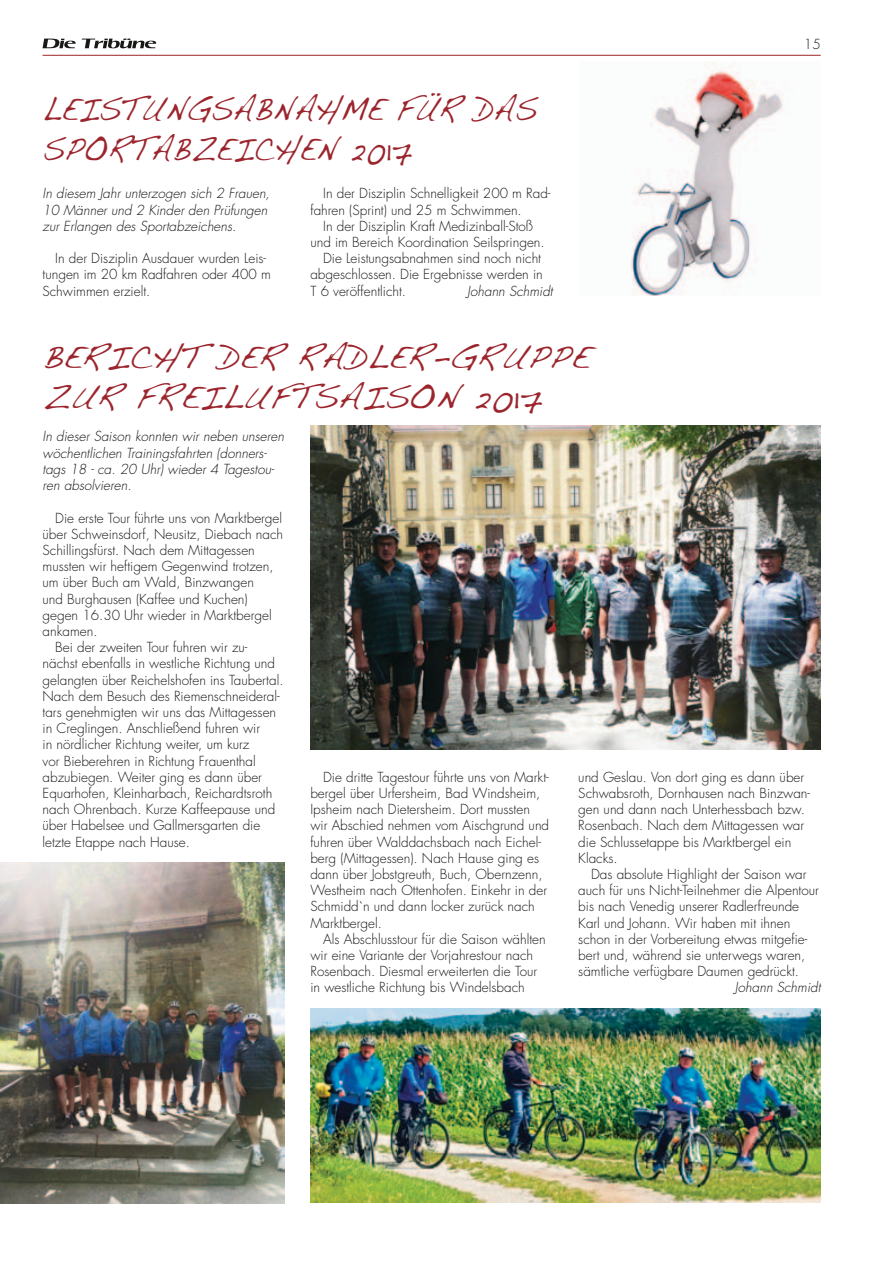
<style>
.page{position:relative;width:893px;height:1263px;background:#fff}
.page>*{position:absolute;margin:0;border:0;box-sizing:border-box;transform-origin:0 0}
.t1{font:33px/39.6px "Handwriting Dakota";color:#9c252d}
.t2{font:33px/39.6px "Handwriting Dakota";color:#9c252d;scale:.9 1}
.t3{font:300 13.5px/16.2px "Futura";color:#181817}
.t4{font:italic 300 13.5px/16.2px "Futura";color:#181817}
</style>
<div class="page">
<svg style="left:43px;top:39px;width:113px;height:9px"></svg>
<hr style="left:43px;top:55px;width:778px;height:1px;background:#9c252d">
<img style="left:310px;top:425px;width:511px;height:324px">
<img style="left:631px;top:61px;width:153px;height:235px">
<img style="left:0;top:863px;width:285px;height:341px">
<img style="left:310px;top:1008px;width:511px;height:195px">
<h1 class="t2" style="left:43px;top:89px;width:550px">LEISTUNGSABNAHME FÜR D AS<br>SPORTABZEICHEN 2017</h1>
<p class="t4" style="left:43px;top:186px;width:229px">In diesem Jahr unterzogen sich 2 Frauen,<br>10 Männer und 2 Kinder den Prüfungen zur Erlangen des Sportabzeichens.</p>
<p class="t3" style="left:43px;top:250px;width:230px;text-indent:13px">In der Disziplin Ausdauer wurden Leis&shy;tungen im 20 km Radfahren oder 400 m<br>Schwimmen erzielt.</p>
<p class="t3" style="left:310px;top:186px;width:242px;text-indent:13px">In der Disziplin Schnelligkeit 200 m Rad&shy;fahren (Sprint) und 25 m Schwimmen.</p>
<p class="t3" style="left:323px;top:218px;width:211px">In der Disziplin Kraft Medizinball-Stoß</p>
<p class="t3" style="left:310px;top:234px;width:236px">und im Bereich Koordination Seilspringen.</p>
<p class="t3" style="left:323px;top:250px;width:219px">Die Leistungsabnahmen sind noch nicht</p>
<p class="t3" style="left:310px;top:267px;width:234px">abgeschlossen. Die Ergebnisse werden in</p>
<p class="t3" style="left:310px;top:283px;width:97px">T 6 veröffentlicht.</p>
<p class="t4" style="left:467px;top:283px;width:87px">Johann Schmidt</p>
<p class="t3" style="left:804px;top:36px;width:18px">15</p>
<h1 class="t1" style="left:43px;top:337px;width:509px">BERICHT DER RADLER-GRUPPE<br>ZUR FREIL UFTSAISON 2017</h1>
<p class="t4" style="left:43px;top:429px;width:243px">In dieser Saison konnten wir neben unseren wöchentlichen Trainingsfahrten (donners&shy;tags 18 - ca. 20 Uhr) wieder 4 Tagestou&shy;ren absolvieren.</p>
<p class="t3" style="left:55px;top:510px;width:228px">Die erste Tour führte uns von Marktbergel</p>
<p class="t3" style="left:43px;top:526px;width:242px">über Schweinsdorf, Neusitz, Diebach nach</p>
<p class="t3" style="left:43px;top:542px;width:214px">Schillingsfürst. Nach dem Mittagessen</p>
<p class="t3" style="left:43px;top:558px;width:233px">mussten wir heftigem Gegenwind trotzen,</p>
<p class="t3" style="left:43px;top:574px;width:213px">um über Buch am Wald, Binzwangen</p>
<p class="t3" style="left:43px;top:591px;width:207px">und Burghausen (Kaffee und Kuchen)</p>
<p class="t3" style="left:43px;top:607px;width:231px">gegen 16.30 Uhr wieder in Marktbergel</p>
<p class="t3" style="left:43px;top:623px;width:56px">ankamen.</p>
<p class="t3" style="left:55px;top:639px;width:194px">Bei der zweiten Tour fuhren wir zu-</p>
<p class="t3" style="left:43px;top:655px;width:234px">nächst ebenfalls in westliche Richtung und</p>
<p class="t3" style="left:43px;top:672px;width:242px">gelangten über Reichelshofen ins Taubertal.</p>
<p class="t3" style="left:43px;top:688px;width:239px">Nach dem Besuch des Riemenschneideral-</p>
<p class="t3" style="left:43px;top:704px;width:235px">tars genehmigten wir uns das Mittagessen</p>
<p class="t3" style="left:43px;top:720px;width:219px">in Creglingen. Anschließend fuhren wir</p>
<p class="t3" style="left:43px;top:736px;width:208px">in nördlicher Richtung weiter, um kurz</p>
<p class="t3" style="left:43px;top:753px;width:215px">vor Bieberehren in Richtung Frauenthal</p>
<p class="t3" style="left:43px;top:769px;width:221px">abzubiegen. Weiter ging es dann über</p>
<p class="t3" style="left:43px;top:785px;width:231px">Equarhofen, Kleinharbach, Reichardtsroth</p>
<p class="t3" style="left:43px;top:801px;width:234px">nach Ohrenbach. Kurze Kaffeepause und</p>
<p class="t3" style="left:43px;top:817px;width:219px">über Habelsee und Gallmersgarten die</p>
<p class="t3" style="left:43px;top:834px;width:149px">letzte Etappe nach Hause.</p>
<p class="t3" style="left:310px;top:769px;width:240px;text-indent:13px">Die dritte Tagestour führte uns von Markt&shy;bergel über Urfersheim, Bad Windsheim, Ipsheim nach Dietersheim. Dort mussten wir Abschied nehmen vom Aischgrund und fuhren über Walddachsbach nach Eichel&shy;berg (Mittagessen). Nach Hause ging es dann über Jobstgreuth, Buch, Obernzenn, Westheim nach Ottenhofen. Einkehr in der Schmidd`n und dann locker zurück nach Marktbergel.</p>
<p class="t3" style="left:310px;top:931px;width:237px;text-indent:13px">Als Abschlusstour für die Saison wählten wir eine Variante der Vorjahrestour nach Rosenbach. Diesmal erweiterten die Tour in westliche Richtung bis Windelsbach</p>
<p class="t3" style="left:578px;top:769px;width:233px">und Geslau. Von dort ging es dann über<br>Schwabsroth, Dornhausen nach Binzwan&shy;gen und dann nach Unterhessbach bzw.<br>Rosenbach. Nach dem Mittagessen war die Schlussetappe bis Marktbergel ein<br>Klacks.</p>
<p class="t3" style="left:578px;top:866px;width:242px;text-indent:13px">Das absolute Highlight der Saison war auch für uns Nicht-Teilnehmer die Alpentour bis nach Venedig unserer Radlerfreunde Karl und Johann. Wir haben mit ihnen schon in der Vorbereitung etwas mitgefie&shy;bert und, während sie unterwegs waren, sämtliche verfügbare Daumen gedrückt.</p>
<p class="t4" style="left:735px;top:979px;width:87px">Johann Schmidt</p>
</div>
